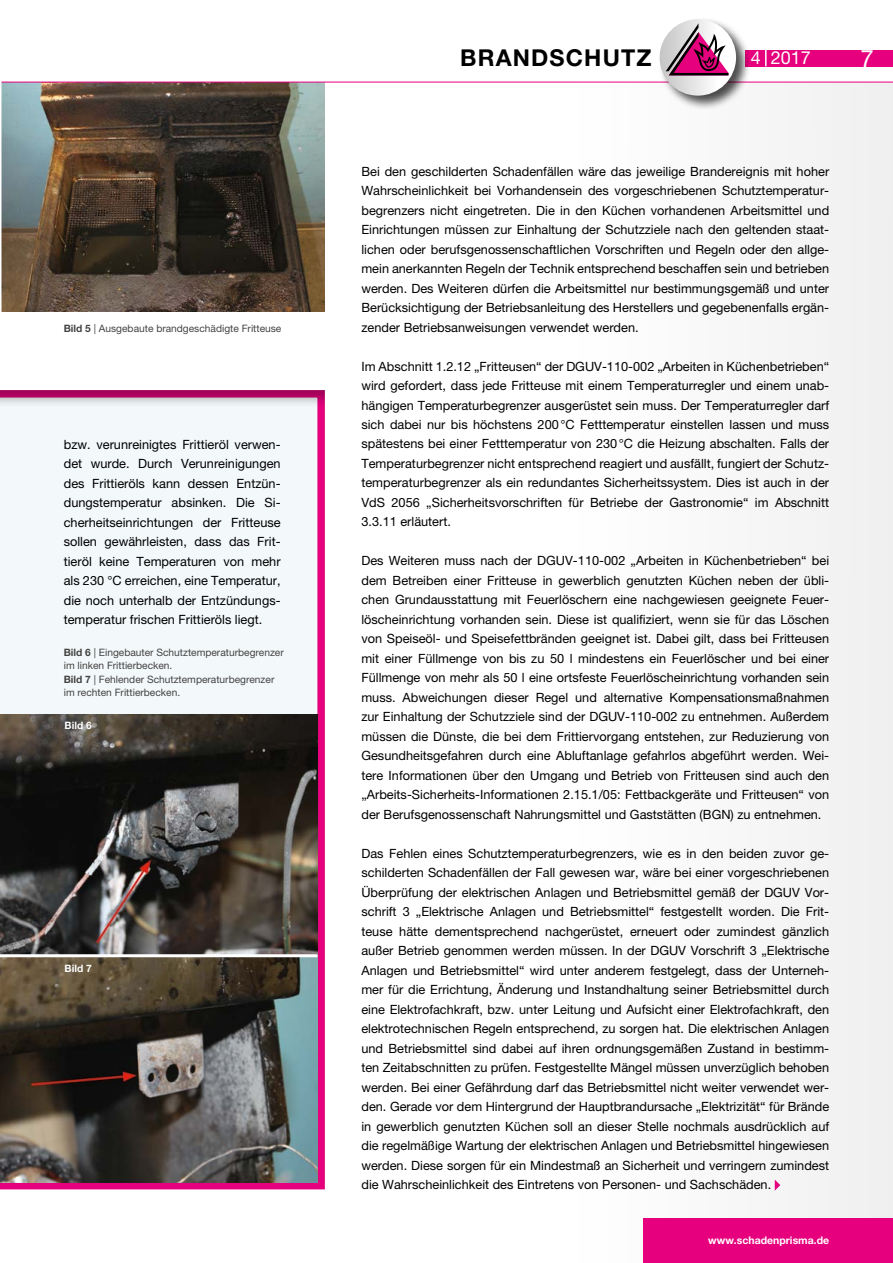
<style>
.page{position:relative;width:893px;height:1263px;background:#fff}
.page>*{position:absolute;margin:0;border:0;box-sizing:border-box;transform-origin:0 0}
.t1{font:24px "Helvetica Neue";color:#fff}
.t2{font:700 23.25px "Helvetica Neue";letter-spacing:.05em;color:#000}
.t3{font:18px "Helvetica Neue";color:#fff}
.t4{font:12.75px/19.5px "Helvetica Neue";color:#000;text-align:justify}
.t5{font:700 10.5px "Helvetica Neue";color:#fff}
.t6{font:10.2px/13.5px "Helvetica Neue";color:#434342}
.t7{font:700 10.2px "Helvetica Neue";color:#fff}
.s1{font-weight:700}
</style>
<div class="page">
<div style="left:745px;top:50px;width:148px;height:16px;background:#e6007d"></div>
<svg style="left:765px;top:50px;width:2px;height:16px"></svg>
<div style="left:578px;top:82px;width:315px;height:1181px;background:#f7f7f7"></div>
<div style="left:0;top:379px;width:337px;height:812px;background:#000;opacity:.3"></div>
<svg style="left:775px;top:1180px;width:5px;height:10px"></svg>
<img style="left:0;top:714px;width:317px;height:240px">
<svg style="left:0;top:957px;width:317px;height:225px;background:#504f48"></svg>
<img style="left:2px;top:83px;width:323px;height:229px">
<hr style="left:0;top:82px;width:893px;height:1px;background:#e6007d">
<div style="left:657px;top:17px;width:94px;height:94px;background:#000;opacity:.7"></div>
<svg style="left:660px;top:19px;width:76px;height:77px"></svg>
<svg style="left:666px;top:23px;width:62px;height:52px"></svg>
<hr style="left:0;top:954px;width:317px;height:3px;background:#fff">
<div style="left:644px;top:1219px;width:249px;height:44px;background:#e6007d"></div>
<hr style="left:0;top:80px;width:2px;height:237px;background:#fff">
<p class="t6" style="left:64px;top:321px;width:219px"><span class="s1">Bild 5</span> | Ausgebaute brandgeschädigte Fritteuse</p>
<p class="t4" style="left:64px;top:434px;width:218px">bzw. verunreinigtes Frittieröl verwen&shy;det wurde. Durch Verunreinigungen des Frittieröls kann dessen Entzün&shy;dungstemperatur absinken. Die Si&shy;cherheitseinrichtungen der Fritteuse sollen gewährleisten, dass das Frit&shy;tieröl keine Temperaturen von mehr als 230 °C erreichen, eine Temperatur, die noch unterhalb der Entzündungs&shy;temperatur frischen Frittieröls liegt.</p>
<p class="t6" style="left:64px;top:645px;width:222px"><span class="s1">Bild 6</span> | Eingebauter Schutztemperaturbegrenzer im linken Frittierbecken.<br><span class="s1">Bild 7</span> | Fehlender Schutztemperaturbegrenzer im rechten Frittierbecken.</p>
<p class="t7" style="left:65px;top:719px;width:29px">Bild 6</p>
<p class="t7" style="left:65px;top:962px;width:29px">Bild 7</p>
<h2 class="t2" style="left:460px;top:43px;width:193px">BRANDSCHUTZ</h2>
<h3 class="t3" style="left:751px;top:47px;width:62px">4 2017</h3>
<h1 class="t1" style="left:860px;top:44px;width:15px">7</h1>
<p class="t4" style="left:361px;top:161px;width:469px">Bei den geschilderten Schadenfällen wäre das jeweilige Brandereignis mit hoher Wahrscheinlichkeit bei Vorhandensein des vorgeschriebenen Schutztemperatur&shy;begrenzers nicht eingetreten. Die in den Küchen vorhandenen Arbeitsmittel und Einrichtungen müssen zur Einhaltung der Schutzziele nach den geltenden staat&shy;lichen oder berufsgenossenschaftlichen Vorschriften und Regeln oder den allge&shy;mein anerkannten Regeln der Technik entsprechend beschaffen sein und betrieben werden. Des Weiteren dürfen die Arbeitsmittel nur bestimmungsgemäß und unter Berücksichtigung der Betriebsanleitung des Herstellers und gegebenenfalls ergän&shy;zender Betriebsanweisungen verwendet werden.</p>
<p class="t4" style="left:361px;top:356px;width:469px">Im Abschnitt 1.2.12 „Fritteusen“ der DGUV-110-002 „Arbeiten in Küchenbetrieben“ wird gefordert, dass jede Fritteuse mit einem Temperaturregler und einem unab&shy;hängigen Temperaturbegrenzer ausgerüstet sein muss. Der Temperaturregler darf sich dabei nur bis höchstens 200°C Fetttemperatur einstellen lassen und muss spätestens bei einer Fetttemperatur von 230°C die Heizung abschalten. Falls der Temperaturbegrenzer nicht entsprechend reagiert und ausfällt, fungiert der Schutz&shy;temperaturbegrenzer als ein redundantes Sicherheitssystem. Dies ist auch in der VdS 2056 „Sicherheitsvorschriften für Betriebe der Gastronomie“ im Abschnitt 3.3.11 erläutert.</p>
<p class="t4" style="left:361px;top:551px;width:469px">Des Weiteren muss nach der DGUV-110-002 „Arbeiten in Küchenbetrieben“ bei dem Betreiben einer Fritteuse in gewerblich genutzten Küchen neben der übli&shy;chen Grundausstattung mit Feuerlöschern eine nachgewiesen geeignete Feuer&shy;löscheinrichtung vorhanden sein. Diese ist qualifiziert, wenn sie für das Löschen von Speiseöl- und Speisefettbränden geeignet ist. Dabei gilt, dass bei Fritteusen mit einer Füllmenge von bis zu 50 l mindestens ein Feuerlöscher und bei einer Füllmenge von mehr als 50 l eine ortsfeste Feuerlöscheinrichtung vorhanden sein muss. Abweichungen dieser Regel und alternative Kompensationsmaßnahmen zur Einhaltung der Schutzziele sind der DGUV-110-002 zu entnehmen. Außerdem müssen die Dünste, die bei dem Frittiervorgang entstehen, zur Reduzierung von Gesundheitsgefahren durch eine Abluftanlage gefahrlos abgeführt werden. Wei&shy;tere Informationen über den Umgang und Betrieb von Fritteusen sind auch den „Arbeits-Sicherheits-Informationen 2.15.1/05: Fettbackgeräte und Fritteusen“ von der Berufsgenossenschaft Nahrungsmittel und Gaststätten (BGN) zu entnehmen.</p>
<p class="t4" style="left:361px;top:843px;width:469px">Das Fehlen eines Schutztemperaturbegrenzers, wie es in den beiden zuvor ge&shy;schilderten Schadenfällen der Fall gewesen war, wäre bei einer vorgeschriebenen Überprüfung der elektrischen Anlagen und Betriebsmittel gemäß der DGUV Vor&shy;schrift 3 „Elektrische Anlagen und Betriebsmittel“ festgestellt worden. Die Frit&shy;teuse hätte dementsprechend nachgerüstet, erneuert oder zumindest gänzlich außer Betrieb genommen werden müssen. In der DGUV Vorschrift 3 „Elektrische Anlagen und Betriebsmittel“ wird unter anderem festgelegt, dass der Unterneh&shy;mer für die Errichtung, Änderung und Instandhaltung seiner Betriebsmittel durch eine Elektrofachkraft, bzw. unter Leitung und Aufsicht einer Elektrofachkraft, den elektrotechnischen Regeln entsprechend, zu sorgen hat. Die elektrischen Anlagen und Betriebsmittel sind dabei auf ihren ordnungsgemäßen Zustand in bestimm&shy;ten Zeitabschnitten zu prüfen. Festgestellte Mängel müssen unverzüglich behoben werden. Bei einer Gefährdung darf das Betriebsmittel nicht weiter verwendet wer&shy;den. Gerade vor dem Hintergrund der Hauptbrandursache „Elektrizität“ für Brände in gewerblich genutzten Küchen soll an dieser Stelle nochmals ausdrücklich auf die regelmäßige Wartung der elektrischen Anlagen und Betriebsmittel hingewiesen werden. Diese sorgen für ein Mindestmaß an Sicherheit und verringern zumindest die Wahrscheinlichkeit des Eintretens von Personen- und Sachschäden.</p>
<p class="t5" style="left:708px;top:1233px;width:122px">www.schadenprisma.de</p>
</div>
